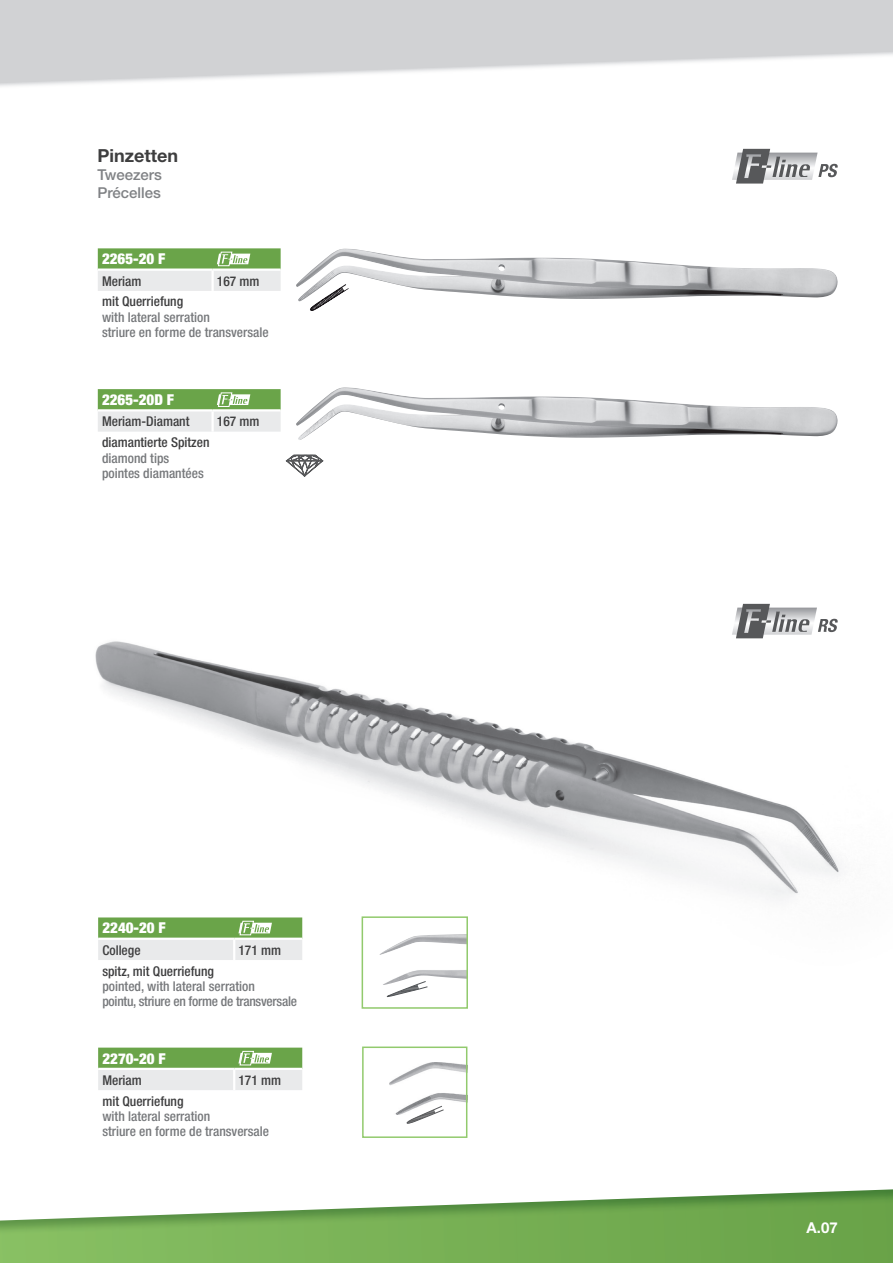
<style>
.page{position:relative;width:893px;height:1263px;background:#fff}
.page>*{position:absolute;margin:0;border:0;box-sizing:border-box;transform-origin:0 0}
.t1{font:700 18px "Helvetica Neue LT Std";color:#3e3e3f}
.t2{font:900 condensed 15px "Helvetica Neue LT Std";color:#fff}
.t3{font:500 15px/18px "Helvetica Neue LT Std";color:#808285}
.t4{font:700 15px "Helvetica Neue LT Std";color:#fff}
.t5{font:500 condensed 13.5px/15.3px "Helvetica Neue LT Std";color:#76787b}
.t6{font:500 condensed 13.5px "Helvetica Neue LT Std";color:#3e3e3f}
.t7{font:500 condensed 13.5px/15.3px "Helvetica Neue LT Std";letter-spacing:-.02em;color:#76787b}
</style>
<div class="page">
<img style="left:0;top:1189px;width:893px;height:74px">
<svg style="left:0;top:0;width:893px;height:83px;fill:#d1d2d4"></svg>
<img style="left:95px;top:603px;width:745px;height:399px">
<img style="left:732px;top:608px;width:85px;height:27px">
<svg style="left:736px;top:604px;width:73px;height:34px"></svg>
<svg style="left:818px;top:619px;width:20px;height:13px"></svg>
<img style="left:389px;top:1063px;width:75px;height:51px">
<svg style="left:406px;top:1105px;width:38px;height:19px"></svg>
<div style="left:362px;top:1046px;width:105px;height:92px;border:2px solid #92ca6d"></div>
<svg style="left:386px;top:980px;width:42px;height:17px"></svg>
<img style="left:380px;top:934px;width:85px;height:41px">
<div style="left:362px;top:916px;width:106px;height:93px;border:2px solid #92ca6d"></div>
<img style="left:732px;top:153px;width:86px;height:27px">
<svg style="left:736px;top:149px;width:74px;height:35px"></svg>
<svg style="left:818px;top:164px;width:20px;height:13px"></svg>
<svg style="left:310px;top:301px;width:20px;height:10px"></svg>
<img style="left:296px;top:249px;width:542px;height:52px">
<img style="left:296px;top:387px;width:542px;height:53px">
<svg style="left:98px;top:248px;width:183px;height:43px;background:#b3cda6"></svg>
<svg style="left:98px;top:389px;width:183px;height:43px;background:#b3cda6"></svg>
<svg style="left:98px;top:917px;width:204px;height:43px;background:#b3cda5"></svg>
<svg style="left:98px;top:1047px;width:204px;height:43px;background:#b3cda5"></svg>
<svg style="left:286px;top:455px;width:37px;height:21px"></svg>
<h1 class="t1" style="left:97px;top:144px;width:82px">Pinzetten</h1>
<p class="t3" style="left:97px;top:165px;width:66px">Tweezers<br>Précelles</p>
<p class="t2" style="left:102px;top:250px;width:65px">2265-20 F</p>
<p class="t6" style="left:102px;top:273px;width:41px">Meriam</p>
<p class="t6" style="left:217px;top:273px;width:44px">167 mm</p>
<p class="t6" style="left:102px;top:294px;width:83px">mit Querriefung</p>
<p class="t5" style="left:102px;top:309px;width:168px">with lateral serration<br>striure en forme de transversale</p>
<p class="t2" style="left:102px;top:390px;width:74px">2265-20D F</p>
<p class="t6" style="left:102px;top:413px;width:89px">Meriam-Diamant</p>
<p class="t6" style="left:217px;top:413px;width:44px">167 mm</p>
<p class="t6" style="left:102px;top:434px;width:109px">diamantierte Spitzen</p>
<p class="t5" style="left:102px;top:450px;width:103px">diamond tips pointes diamantées</p>
<p class="t2" style="left:102px;top:919px;width:65px">2240-20 F</p>
<p class="t6" style="left:102px;top:942px;width:40px">College</p>
<p class="t6" style="left:238px;top:942px;width:44px">171 mm</p>
<p class="t6" style="left:102px;top:963px;width:113px">spitz, mit Querriefung</p>
<p class="t7" style="left:102px;top:978px;width:196px">pointed, with lateral serration<br>pointu, striure en forme de transversale</p>
<p class="t2" style="left:102px;top:1049px;width:65px">2270-20 F</p>
<p class="t6" style="left:102px;top:1072px;width:41px">Meriam</p>
<p class="t6" style="left:238px;top:1072px;width:44px">171 mm</p>
<p class="t6" style="left:102px;top:1093px;width:83px">mit Querriefung</p>
<p class="t5" style="left:102px;top:1108px;width:168px">with lateral serration<br>striure en forme de transversale</p>
<p class="t4" style="left:807px;top:1219px;width:33px">A.07</p>
</div>
